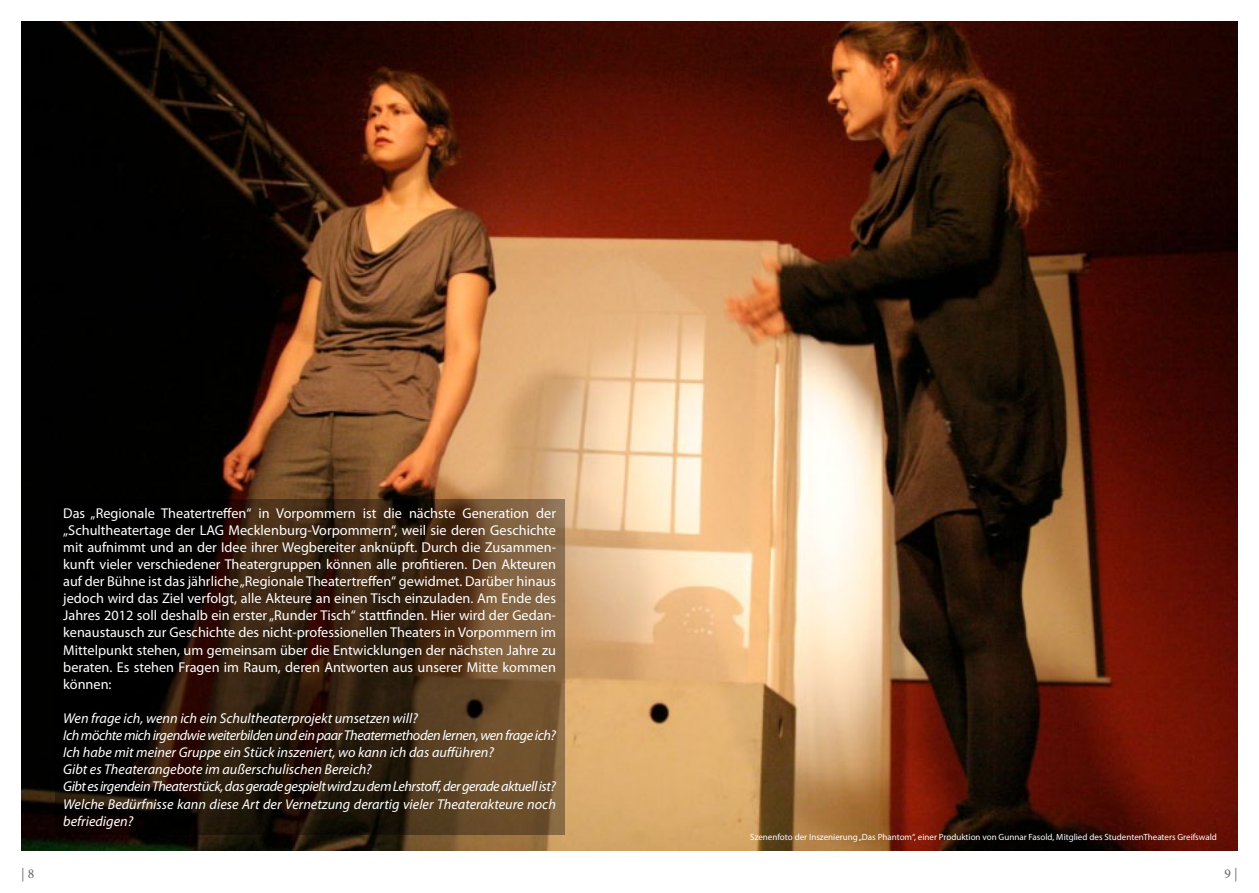
<style>
.page{position:relative;width:1259px;height:893px;background:#fff}
.page>*{position:absolute;margin:0;border:0;box-sizing:border-box;transform-origin:0 0}
.t1{font:14.25px/17.1px "Myriad Pro";color:#fff;text-align:justify}
.t2{font:italic 14.25px/17.1px "Myriad Pro";color:#fff}
.t3{font:13.5px "Minion Pro";color:#6d6e71}
.t4{font:500 13.5px "Minion Pro";color:#6d6e71}
.t5{font:9px "Myriad Pro";color:#fff}
.s1{font-weight:500}
.s2{font-weight:400}
</style>
<div class="page">
<img style="left:21px;top:21px;width:1216px;height:829px">
<svg style="left:55px;top:499px;width:509px;height:335px;background:#332212"></svg>
<p class="t1" style="left:63px;top:504px;width:494px">Das „Regionale Theatertreffen“ in Vorpommern ist die nächste Generation der „Schultheatertage der LAG Mecklenburg-Vorpommern“, weil sie deren Geschichte mit aufnimmt und an der Idee ihrer Wegbereiter anknüpft. Durch die Zusammen&shy;kunft vieler verschiedener Theatergruppen können alle profitieren. Den Akteuren auf der Bühne ist das jährliche „Regionale Theatertreffen“ gewidmet. Darüber hinaus jedoch wird das Ziel verfolgt, alle Akteure an einen Tisch einzuladen. Am Ende des Jahres 2012 soll deshalb ein erster „Runder Tisch“ stattfinden. Hier wird der Gedan&shy;kenaustausch zur Geschichte des nicht-professionellen Theaters in Vorpommern im Mittelpunkt stehen, um gemeinsam über die Entwicklungen der nächsten Jahre zu beraten. Es stehen Fragen im Raum, deren Antworten aus unserer Mitte kommen können:</p>
<p class="t2" style="left:63px;top:709px;width:494px">Wen frage ich, wenn ich ein Schultheaterprojekt umsetzen will?<br>Ich möchte mich irgendwie weiterbilden und ein paar Theatermethoden lernen, wen frage ich?<br>Ich habe mit meiner Gruppe ein Stück inszeniert, wo kann ich das aufführen?<br>Gibt es Theaterangebote im außerschulischen Bereich?<br>Gibt es irgendein Theaterstück, das gerade gespielt wird zu dem Lehrstoff, der gerade aktuell ist?<br>Welche Bedürfnisse kann diese Art der Vernetzung derartig vieler Theaterakteure noch befriedigen?</p>
<p class="t5" style="left:750px;top:832px;width:468px">Szenenfoto der Inszenierung „Das Phantom“, einer Produktion von Gunnar Fasold, Mitglied des StudentenTheaters Greifswald</p>
<p class="t3" style="left:21px;top:865px;width:15px">| <span class="s1">8</span></p>
<p class="t4" style="left:1224px;top:865px;width:15px">9 <span class="s2">|</span></p>
</div>
